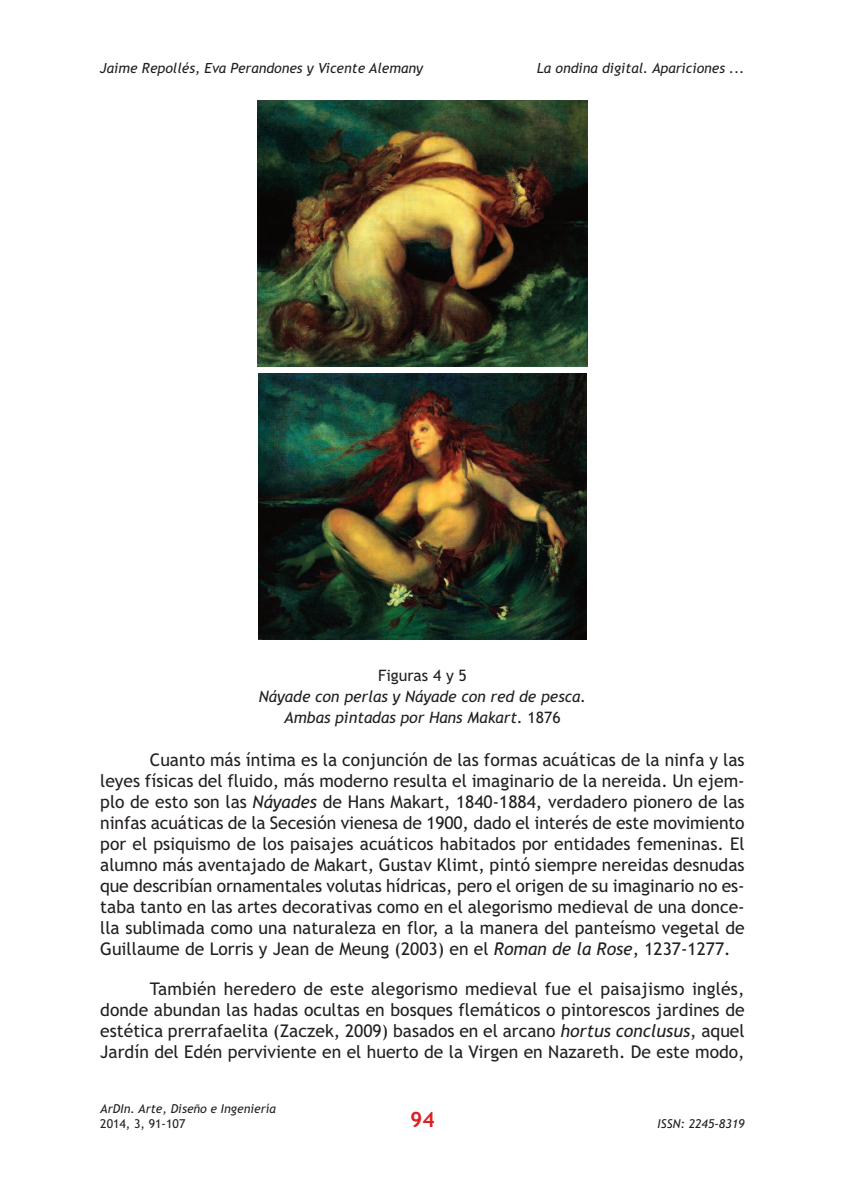
<style>
.page{position:relative;width:844px;height:1191px;background:#fff}
.page>*{position:absolute;margin:0;border:0;box-sizing:border-box;transform-origin:0 0}
.t1{font:700 21px "Trebuchet MS";color:#dc2225}
.t2{font:17.5px/21px "Trebuchet MS";color:#231f20;text-align:justify}
.t3{font:italic 15.75px/21px "Trebuchet MS";color:#231f20;text-align:center}
.t4{font:italic 14px "Trebuchet MS";color:#231f20}
.t5{font:italic 12.25px "Trebuchet MS";color:#231f20}
.t6{font:12.25px "Trebuchet MS";color:#231f20}
.s1{font-style:normal}
.s2{font-style:italic}
</style>
<div class="page">
<img style="left:258px;top:374px;width:328px;height:265px">
<img style="left:257px;top:101px;width:330px;height:265px">
<p class="t4" style="left:100px;top:60px;width:324px">Jaime Repollés, Eva Perandones y Vicente Alemany</p>
<p class="t4" style="left:536px;top:60px;width:209px">La ondina digital. Apariciones ...</p>
<p class="t3" style="left:259px;top:665px;width:328px"><span class="s1">Figuras 4 y 5<br></span>Náyade con perlas y Náyade con red de pesca<span class="s1">.<br></span>Ambas pintadas por Hans Makart. <span class="s1">1876</span></p>
<p class="t2" style="left:100px;top:749px;width:645px;text-indent:50px">Cuanto más íntima es la conjunción de las formas acuáticas de la ninfa y las leyes físicas del fluido, más moderno resulta el imaginario de la nereida. Un ejem&shy;plo de esto son las <span class="s2">Náyades</span> de Hans Makart, 1840-1884, verdadero pionero de las ninfas acuáticas de la Secesión vienesa de 1900, dado el interés de este movimiento por el psiquismo de los paisajes acuáticos habitados por entidades femeninas. El alumno más aventajado de Makart, Gustav Klimt, pintó siempre nereidas desnudas que describían ornamentales volutas hídricas, pero el origen de su imaginario no es&shy;taba tanto en las artes decorativas como en el alegorismo medieval de una donce&shy;lla sublimada como una naturaleza en flor, a la manera del panteísmo vegetal de Guillaume de Lorris y Jean de Meung (2003) en el <span class="s2">Roman de la Rose</span>, 1237-1277.</p>
<p class="t2" style="left:100px;top:979px;width:645px;text-indent:50px">También heredero de este alegorismo medieval fue el paisajismo inglés, donde abundan las hadas ocultas en bosques flemáticos o pintorescos jardines de estética prerrafaelita (Zaczek, 2009) basados en el arcano <span class="s2">hortus conclusus</span>, aquel Jardín del Edén perviviente en el huerto de la Virgen en Nazareth. De este modo,</p>
<p class="t5" style="left:100px;top:1101px;width:177px">ArDIn. Arte, Diseño e Ingeniería</p>
<p class="t6" style="left:100px;top:1116px;width:87px">2014, 3, 91-107</p>
<p class="t5" style="left:657px;top:1116px;width:89px">ISSN: 2245-8319</p>
<p class="t1" style="left:410px;top:1107px;width:26px">94</p>
</div>
